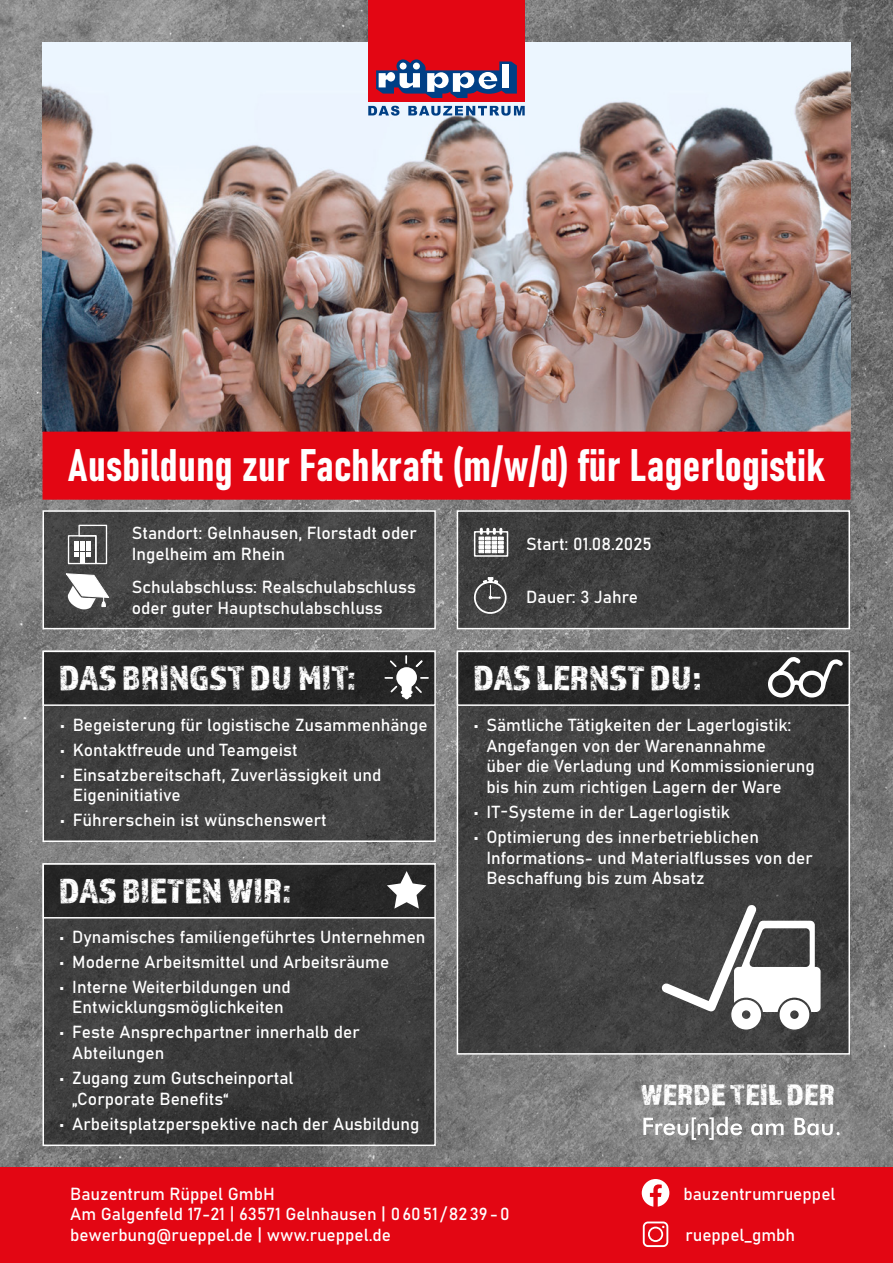
<style>
.page{position:relative;width:893px;height:1263px;background:#fff}
.page>*{position:absolute;margin:0;border:0;box-sizing:border-box;transform-origin:0 0}
.t1{font:45px "Bahnschrift";color:#fff}
.t2{font:36px "Almaq Rough";color:#fff}
.t3{font:30.45px "Almaq Rough";letter-spacing:.005em;color:#fff}
.t4{font:17.25px/20.7px "Bahnschrift";color:#fff}
</style>
<div class="page">
<img style="left:0;top:0;width:893px;height:1167px">
<img style="left:43px;top:43px;width:807px;height:389px">
<svg style="left:643px;top:1117px;width:99px;height:23px"></svg>
<svg style="left:751px;top:1123px;width:33px;height:12px"></svg>
<svg style="left:794px;top:1118px;width:46px;height:17px"></svg>
<img style="left:46px;top:706px;width:387px;height:133px">
<div style="left:43px;top:651px;width:393px;height:191px;border:2px solid #fff"></div>
<div style="left:46px;top:654px;width:387px;height:49px;background:#262626"></div>
<div style="left:43px;top:651px;width:393px;height:55px;border:2px solid #fff"></div>
<div style="left:398px;top:668px;width:18px;height:18px;background:#fff;border-radius:50%"></div>
<div style="left:396px;top:667px;width:21px;height:21px;border:3px solid #fff;border-radius:50%"></div>
<svg style="left:405px;top:656px;width:2px;height:7px"></svg>
<svg style="left:388px;top:659px;width:10px;height:10px"></svg>
<svg style="left:414px;top:659px;width:10px;height:10px"></svg>
<svg style="left:385px;top:676px;width:43px;height:23px"></svg>
<img style="left:460px;top:706px;width:387px;height:345px">
<div style="left:457px;top:651px;width:393px;height:403px;border:2px solid #fff"></div>
<div style="left:460px;top:654px;width:387px;height:49px;background:#262626"></div>
<div style="left:457px;top:651px;width:393px;height:55px;border:2px solid #fff"></div>
<img style="left:46px;top:513px;width:387px;height:113px">
<div style="left:43px;top:510px;width:393px;height:119px;border:2px solid #fff"></div>
<img style="left:460px;top:513px;width:387px;height:113px">
<div style="left:457px;top:510px;width:393px;height:119px;border:2px solid #fff"></div>
<div style="left:368px;top:0;width:157px;height:102px;background:#e30613"></div>
<svg style="left:376px;top:59px;width:141px;height:39px"></svg>
<svg style="left:368px;top:106px;width:157px;height:10px"></svg>
<div style="left:43px;top:432px;width:807px;height:68px;background:#e30613;border:2px solid #e30613"></div>
<svg style="left:64px;top:573px;width:46px;height:39px"></svg>
<svg style="left:474px;top:577px;width:33px;height:38px"></svg>
<div style="left:474px;top:531px;width:34px;height:26px;border:2px solid #fff"></div>
<svg style="left:479px;top:529px;width:24px;height:24px"></svg>
<svg style="left:74px;top:524px;width:34px;height:41px"></svg>
<div style="left:68px;top:535px;width:29px;height:29px;border:1px solid #fff"></div>
<div style="left:0;top:1167px;width:893px;height:96px;background:#e30613"></div>
<svg style="left:642px;top:1179px;width:27px;height:27px"></svg>
<svg style="left:643px;top:1221px;width:25px;height:26px"></svg>
<img style="left:46px;top:918px;width:387px;height:225px">
<div style="left:43px;top:863px;width:393px;height:283px;border:2px solid #fff"></div>
<div style="left:46px;top:866px;width:387px;height:49px;background:#272727"></div>
<div style="left:43px;top:863px;width:393px;height:55px;border:2px solid #fff"></div>
<svg style="left:387px;top:871px;width:39px;height:37px"></svg>
<div style="left:798px;top:671px;width:27px;height:26px;border:4px solid #fff;border-radius:50%"></div>
<svg style="left:774px;top:658px;width:33px;height:32px"></svg>
<svg style="left:819px;top:660px;width:28px;height:28px"></svg>
<div style="left:768px;top:671px;width:27px;height:26px;border:4px solid #fff;border-radius:50%"></div>
<svg style="left:661px;top:904px;width:160px;height:125px"></svg>
<h1 class="t1" style="left:68px;top:430px;width:758px">Ausbildung zur Fachkraft (m/w/d) für Lagerlogistik</h1>
<p class="t4" style="left:132px;top:522px;width:287px">Standort: Gelnhausen, Florstadt oder<br>Ingelheim am Rhein</p>
<p class="t4" style="left:132px;top:576px;width:286px">Schulabschluss: Realschulabschluss oder guter Hauptschulabschluss</p>
<h2 class="t2" style="left:60px;top:656px;width:297px">DAS BRINGST DU MIT:</h2>
<p class="t4" style="left:60px;top:713px;width:369px">• Begeisterung für logistische Zusammenhänge</p>
<p class="t4" style="left:60px;top:738px;width:239px">• Kontaktfreude und Teamgeist</p>
<p class="t4" style="left:73px;top:763px;width:310px;text-indent:-13px">• Einsatzbereitschaft, Zuverlässigkeit und<br>Eigeninitiative</p>
<p class="t4" style="left:60px;top:809px;width:268px">• Führerschein ist wünschenswert</p>
<h2 class="t2" style="left:60px;top:869px;width:233px">DAS BIETEN WIR:</h2>
<p class="t4" style="left:60px;top:925px;width:368px">• Dynamisches familiengeführtes Unternehmen</p>
<p class="t4" style="left:60px;top:950px;width:331px">• Moderne Arbeitsmittel und Arbeitsräume</p>
<p class="t4" style="left:60px;top:975px;width:233px;text-align:center">• Interne Weiterbildungen und<br>Entwicklungsmöglichkeiten</p>
<p class="t4" style="left:72px;top:1021px;width:289px;text-indent:-13px">• Feste Ansprechpartner innerhalb der<br>Abteilungen</p>
<p class="t4" style="left:72px;top:1066px;width:223px;text-indent:-13px">• Zugang zum Gutscheinportal „Corporate Benefits“</p>
<p class="t4" style="left:60px;top:1112px;width:361px">• Arbeitsplatzperspektive nach der Ausbildung</p>
<p class="t4" style="left:526px;top:532px;width:127px">Start: 01.08.2025</p>
<p class="t4" style="left:526px;top:585px;width:113px">Dauer: 3 Jahre</p>
<h2 class="t2" style="left:474px;top:656px;width:229px">DAS LERNST DU:</h2>
<p class="t4" style="left:486px;top:713px;width:330px;text-indent:-13px">• Sämtliche Tätigkeiten der Lagerlogistik:<br>Angefangen von der Warenannahme<br>über die Verladung und Kommissionierung bis hin zum richtigen Lagern der Ware</p>
<p class="t4" style="left:474px;top:800px;width:258px">• IT-Systeme in der Lagerlogistik</p>
<p class="t4" style="left:486px;top:825px;width:328px;text-indent:-13px">• Optimierung des innerbetrieblichen<br>Informations- und Materialflusses von der<br>Beschaffung bis zum Absatz</p>
<h3 class="t3" style="left:640px;top:1076px;width:196px">WERDE TEIL DER</h3>
<p class="t4" style="left:70px;top:1182px;width:441px">Bauzentrum Rüppel GmbH<br>Am Galgenfeld 17-21 | 63571 Gelnhausen | 06051/8239-0 bewerbung@rueppel.de | www.rueppel.de</p>
<p class="t4" style="left:683px;top:1182px;width:154px">bauzentrumrueppel</p>
<p class="t4" style="left:685px;top:1223px;width:111px">rueppel_gmbh</p>
</div>
